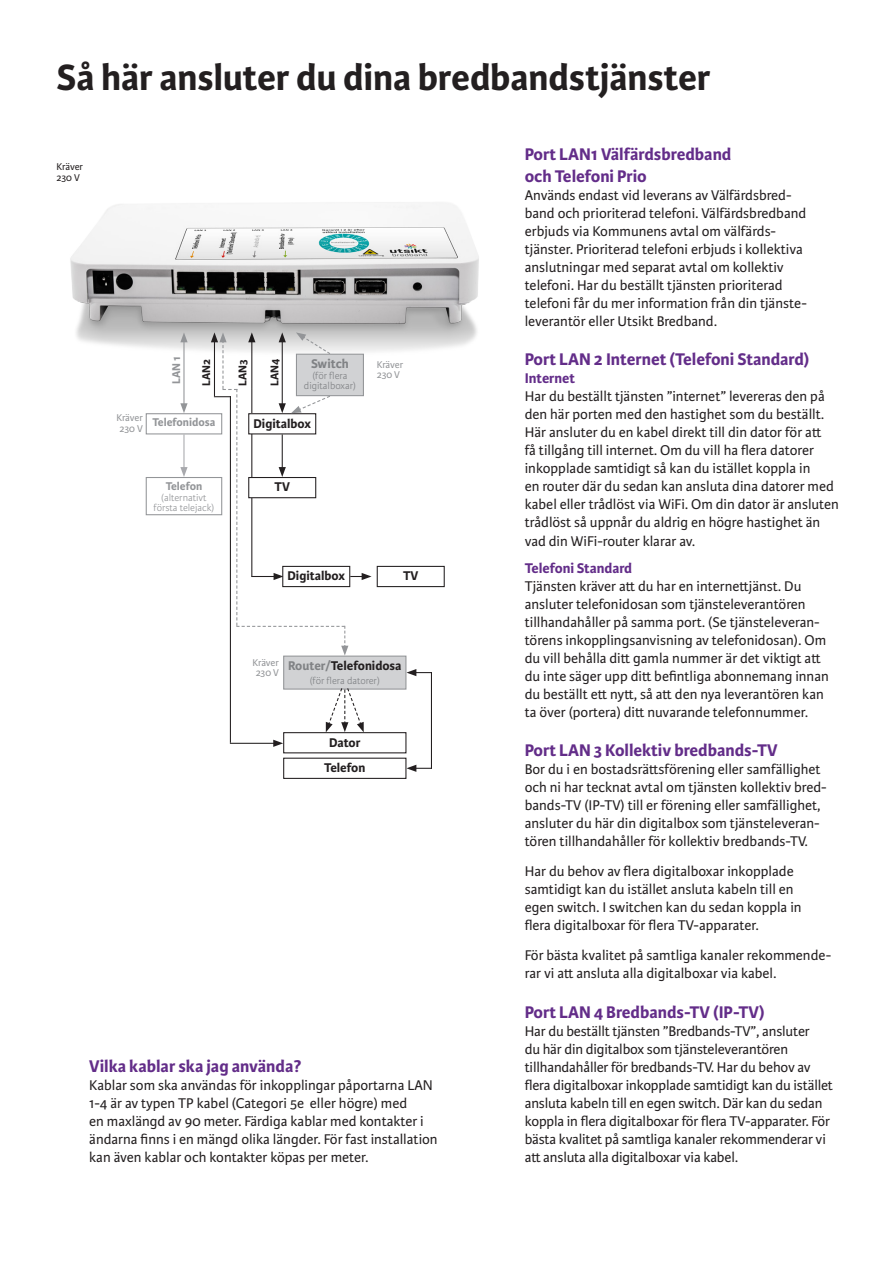
<style>
.page{position:relative;width:893px;height:1263px;background:#fff}
.page>*{position:absolute;margin:0;border:0;box-sizing:border-box;transform-origin:0 0}
.t1{font:700 39px "Karmina Sans";letter-spacing:-.005em;color:#231f20}
.t2{font:700 18px/21.6px "Karmina Sans";color:#632d89}
.t3{font:15px/18px "Karmina Sans";color:#231f20}
.t4{font:700 15px "Karmina Sans";color:#632d89}
.t5{font:700 13.5px "Karmina Sans";color:#231f20}
.t6{font:700 13.5px "Karmina Sans";color:#808285}
.t7{font:700 12px "Karmina Sans";color:#939598}
.t8{font:700 12px "Karmina Sans";color:#231f20}
.t9{font:300 10.5px/10.5px "Karmina Sans";color:#808285;text-align:center}
.t10{font:10.5px/10.5px "Karmina Sans";letter-spacing:-.015em;color:#939598;text-align:center}
.t11{font:300 10.5px/10.5px "Karmina Sans";color:#939598;text-align:center}
.t12{font:10.5px/10.5px "Karmina Sans";letter-spacing:-.015em;color:#231f20}
.s1{color:#808285}
</style>
<div class="page">
<img style="left:70px;top:202px;width:409px;height:150px">
<div style="left:146px;top:413px;width:76px;height:21px;border:1px solid #939598"></div>
<hr style="left:183px;top:434px;width:2px;height:35px;background:#a8a9ad">
<svg style="left:180px;top:467px;width:8px;height:10px"></svg>
<div style="left:146px;top:477px;width:76px;height:38px;border:1px solid #939598"></div>
<hr style="left:183px;top:340px;width:2px;height:66px;background:#939598">
<svg style="left:180px;top:332px;width:8px;height:10px"></svg>
<svg style="left:180px;top:403px;width:8px;height:10px"></svg>
<div style="left:283px;top:732px;width:123px;height:21px;border:1px solid #231f20"></div>
<div style="left:283px;top:656px;width:123px;height:34px;background:#d1d2d4;border:1px solid #939598"></div>
<hr style="left:230px;top:396px;width:1px;height:347px;background:#231f20">
<div style="left:377px;top:566px;width:68px;height:21px;border:1px solid #231f20"></div>
<svg style="left:211px;top:332px;width:161px;height:324px"></svg>
<hr style="left:230px;top:743px;width:46px;height:1px;background:#231f20">
<svg style="left:273px;top:740px;width:10px;height:7px"></svg>
<div style="left:283px;top:758px;width:123px;height:21px;border:1px solid #231f20"></div>
<svg style="left:326px;top:688px;width:38px;height:44px"></svg>
<svg style="left:406px;top:765px;width:25px;height:7px"></svg>
<svg style="left:406px;top:669px;width:25px;height:7px"></svg>
<hr style="left:431px;top:672px;width:1px;height:97px;background:#231f20">
<h1 class="t1" style="left:57px;top:55px;width:656px">Så här ansluter du dina bredbandstjänster</h1>
<p class="t12" style="left:57px;top:162px;width:28px">Kräver<br>230 V</p>
<p class="t10" style="left:116px;top:413px;width:28px">Kräver<br>230 V</p>
<p class="t7" style="left:169px;top:384px;width:29px;rotate:-90deg">LAN 1</p>
<p class="t8" style="left:199px;top:386px;width:29px;rotate:-90deg">LAN2</p>
<p class="t8" style="left:236px;top:386px;width:28px;rotate:-90deg">LAN3</p>
<p class="t8" style="left:268px;top:386px;width:29px;rotate:-90deg">LAN4</p>
<p class="t6" style="left:311px;top:356px;width:39px">Switch</p>
<p class="t9" style="left:304px;top:370px;width:53px">(för flera digitalboxar)</p>
<p class="t7" style="left:153px;top:416px;width:64px">Telefonidosa</p>
<p class="t5" style="left:253px;top:415px;width:59px">Digitalbox</p>
<p class="t7" style="left:166px;top:479px;width:38px">Telefon</p>
<p class="t11" style="left:154px;top:492px;width:62px">(alternativt första telejack)</p>
<p class="t5" style="left:275px;top:479px;width:17px">TV</p>
<p class="t10" style="left:377px;top:359px;width:28px;text-align:left">Kräver<br>230 V</p>
<p class="t5" style="left:287px;top:568px;width:59px">Digitalbox</p>
<p class="t5" style="left:403px;top:568px;width:17px">TV</p>
<p class="t10" style="left:252px;top:657px;width:28px">Kräver<br>230 V</p>
<p class="t5" style="left:288px;top:658px;width:115px"><span class="s1">Router/</span>Telefonidosa</p>
<p class="t9" style="left:310px;top:675px;width:71px">(för flera datorer)</p>
<p class="t5" style="left:329px;top:734px;width:33px">Dator</p>
<p class="t5" style="left:324px;top:760px;width:43px">Telefon</p>
<p class="t2" style="left:89px;top:1055px;width:214px">Vilka kablar ska jag använda?</p>
<p class="t3" style="left:89px;top:1076px;width:350px">Kablar som ska användas för inkopplingar påportarna LAN 1-4 är av typen TP kabel (Categori 5e eller högre) med<br>en maxlängd av 90 meter. Färdiga kablar med kontakter i ändarna finns i en mängd olika längder. För fast installation kan även kablar och kontakter köpas per meter.</p>
<p class="t2" style="left:525px;top:144px;width:208px">Port LAN1 Välfärdsbredband och Telefoni Prio</p>
<p class="t3" style="left:525px;top:186px;width:284px">Används endast vid leverans av Välfärdsbred&shy;band och prioriterad telefoni. Välfärdsbredband erbjuds via Kommunens avtal om välfärds&shy;tjänster. Prioriterad telefoni erbjuds i kollektiva anslutningar med separat avtal om kollektiv telefoni. Har du beställt tjänsten prioriterad telefoni får du mer information från din tjänste&shy;leverantör eller Utsikt Bredband.</p>
<p class="t2" style="left:525px;top:349px;width:286px">Port LAN 2 Internet (Telefoni Standard)</p>
<p class="t4" style="left:525px;top:370px;width:52px">Internet</p>
<p class="t3" style="left:525px;top:388px;width:316px">Har du beställt tjänsten ”internet” levereras den på den här porten med den hastighet som du beställt.<br>Här ansluter du en kabel direkt till din dator för att<br>få tillgång till internet. Om du vill ha flera datorer inkopplade samtidigt så kan du istället koppla in<br>en router där du sedan kan ansluta dina datorer med kabel eller trådlöst via WiFi. Om din dator är ansluten trådlöst så uppnår du aldrig en högre hastighet än vad din WiFi-router klarar av.</p>
<p class="t4" style="left:525px;top:559px;width:109px">Telefoni Standard</p>
<p class="t3" style="left:525px;top:577px;width:306px">Tjänsten kräver att du har en internettjänst. Du ansluter telefonidosan som tjänsteleverantören tillhandahåller på samma port. (Se tjänsteleveran&shy;törens inkopplingsanvisning av telefonidosan). Om du vill behålla ditt gamla nummer är det viktigt att du inte säger upp ditt befintliga abonnemang innan du beställt ett nytt, så att den nya leverantören kan ta över (portera) ditt nuvarande telefonnummer.</p>
<p class="t2" style="left:525px;top:740px;width:255px">Port LAN 3 Kollektiv bredbands-TV</p>
<p class="t3" style="left:525px;top:760px;width:303px">Bor du i en bostadsrättsförening eller samfällighet och ni har tecknat avtal om tjänsten kollektiv bred&shy;bands-TV (IP-TV) till er förening eller samfällighet, ansluter du här din digitalbox som tjänsteleveran&shy;tören tillhandahåller för kollektiv bredbands-TV.</p>
<p class="t3" style="left:525px;top:862px;width:278px">Har du behov av flera digitalboxar inkopplade samtidigt kan du istället ansluta kabeln till en egen switch. I switchen kan du sedan koppla in flera digitalboxar för flera TV-apparater.</p>
<p class="t3" style="left:525px;top:946px;width:308px">För bästa kvalitet på samtliga kanaler rekommende&shy;rar vi att ansluta alla digitalboxar via kabel.</p>
<p class="t2" style="left:525px;top:1001px;width:241px">Port LAN 4 Bredbands-TV (IP-TV)</p>
<p class="t3" style="left:525px;top:1022px;width:310px">Har du beställt tjänsten ”Bredbands-TV”, ansluter<br>du här din digitalbox som tjänsteleverantören tillhandahåller för bredbands-TV. Har du behov av flera digitalboxar inkopplade samtidigt kan du istället ansluta kabeln till en egen switch. Där kan du sedan koppla in flera digitalboxar för flera TV-apparater. För bästa kvalitet på samtliga kanaler rekommenderar vi att ansluta alla digitalboxar via kabel.</p>
</div>
